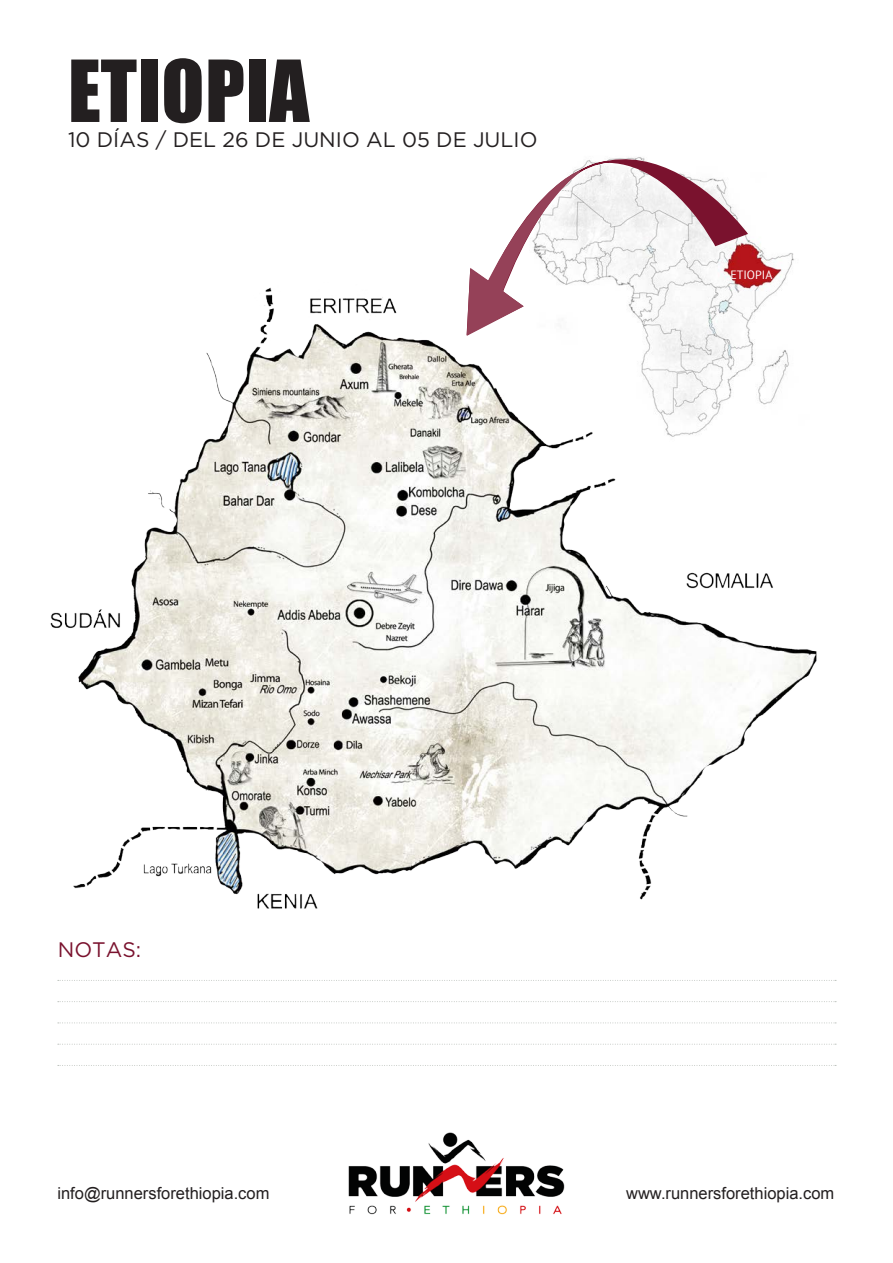
<style>
.page{position:relative;width:893px;height:1263px;background:#fff}
.page>*{position:absolute;margin:0;border:0;box-sizing:border-box;transform-origin:0 0}
.t1{font:79.05px "Impact";letter-spacing:.01em;color:#231f20}
.t2{font:21px "Gotham";color:#231f20}
.t3{font:21px "Gotham";color:#7a122e}
.t4{font:16.5px "Arial";color:#231f20}
.t5{font:12px "PT Sans";color:#fff}
</style>
<div class="page">
<img style="left:348px;top:1132px;width:217px;height:83px">
<img style="left:748px;top:240px;width:46px;height:41px">
<svg style="left:58px;top:980px;width:778px;height:1px"></svg>
<svg style="left:58px;top:1001px;width:778px;height:1px"></svg>
<svg style="left:58px;top:1022px;width:778px;height:1px"></svg>
<svg style="left:58px;top:1044px;width:778px;height:1px"></svg>
<svg style="left:58px;top:1065px;width:778px;height:1px"></svg>
<svg style="left:575px;top:157px;width:173px;height:124px"></svg>
<svg style="left:469px;top:170px;width:111px;height:111px"></svg>
<img style="left:50px;top:281px;width:767px;height:628px">
<p class="t1" style="left:68px;top:30px;width:243px">ETIOPIA</p>
<p class="t2" style="left:68px;top:128px;width:471px">10 DÍAS / DEL 26 DE JUNIO AL 05 DE JULIO</p>
<p class="t5" style="left:730px;top:267px;width:44px">ETIOPIA</p>
<p class="t3" style="left:58px;top:938px;width:85px">NOTAS:</p>
<p class="t4" style="left:57px;top:1182px;width:214px">info@runnersforethiopia.com</p>
<p class="t4" style="left:626px;top:1182px;width:210px">www.runnersforethiopia.com</p>
</div>
